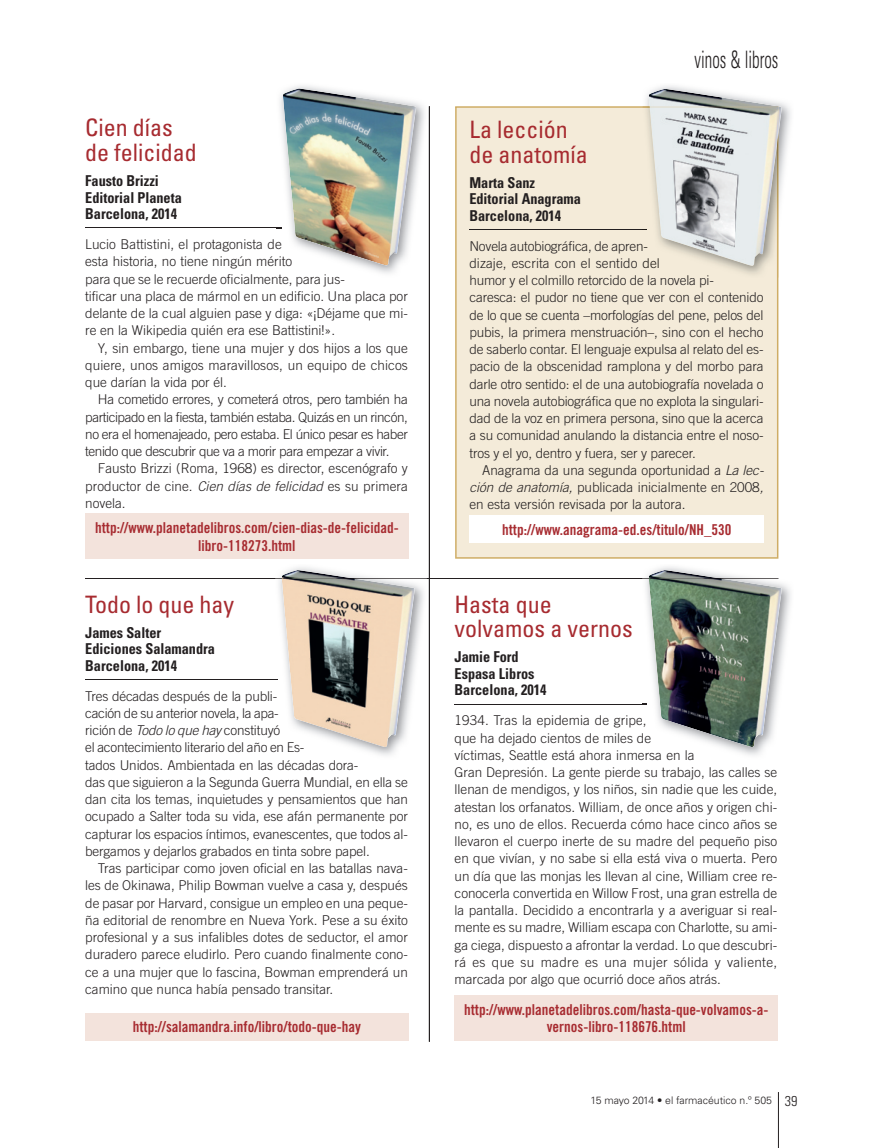
<style>
.page{position:relative;width:872px;height:1148px;background:#fff}
.page>*{position:absolute;margin:0;border:0;box-sizing:border-box;transform-origin:0 0}
.t1{font:condensed 24px/24.8px "Univers LT Std";color:#a72b30}
.t2{font:300 condensed 24px "Univers LT Std";color:#231f20;scale:.7 1}
.t3{font:15px/17.2px "Trade Gothic LT Std Bd Cn 20";color:#a72b30;text-align:center}
.t4{font:700 condensed 15px/16.5px "Univers LT Std";color:#231f20;scale:.95 1}
.t5{font:300 13.5px/17.2px "Trade Gothic LT Std";color:#231f20}
.t6{font:300 13.5px "Trade Gothic LT Std";color:#1e1915}
.t7{font:300 10.5px "Univers LT Std";color:#231f20}
.s1{font-style:italic}
.s2{color:#1e1915}
.s3{font-stretch:condensed;font-size:14.25px}
</style>
<div class="page">
<hr style="left:778px;top:1092px;width:1px;height:56px;background:#231f20">
<hr style="left:85px;top:228px;width:197px;height:1px;background:#231f20">
<div style="left:85px;top:514px;width:323px;height:45px;background:#f3e3dc"></div>
<hr style="left:85px;top:679px;width:192px;height:1px;background:#231f20">
<div style="left:85px;top:1013px;width:323px;height:27px;background:#f3e3dc"></div>
<hr style="left:454px;top:704px;width:192px;height:1px;background:#231f20">
<div style="left:454px;top:996px;width:324px;height:45px;background:#f3e3dc"></div>
<svg style="left:455px;top:106px;width:323px;height:453px;background:#f3ebd9"></svg>
<hr style="left:429px;top:106px;width:1px;height:936px;background:#231f20">
<hr style="left:85px;top:578px;width:693px;height:1px;background:#231f20">
<img style="left:277px;top:567px;width:147px;height:189px">
<svg style="left:277px;top:691px;width:3px;height:47px"></svg>
<img style="left:277px;top:743px;width:27px;height:9px">
<img style="left:282px;top:570px;width:133px;height:89px">
<img style="left:288px;top:658px;width:118px;height:89px">
<img style="left:282px;top:578px;width:71px;height:1px">
<img style="left:642px;top:567px;width:149px;height:188px">
<svg style="left:642px;top:715px;width:9px;height:30px"></svg>
<img style="left:642px;top:750px;width:52px;height:5px">
<img style="left:648px;top:570px;width:134px;height:89px">
<img style="left:655px;top:658px;width:118px;height:89px">
<img style="left:648px;top:578px;width:72px;height:1px">
<img style="left:646px;top:86px;width:145px;height:192px">
<img style="left:642px;top:106px;width:136px;height:172px">
<img style="left:648px;top:89px;width:134px;height:45px">
<img style="left:649px;top:146px;width:85px;height:67px">
<img style="left:734px;top:146px;width:43px;height:120px">
<img style="left:658px;top:213px;width:76px;height:48px">
<img style="left:649px;top:106px;width:129px;height:40px">
<img style="left:277px;top:86px;width:148px;height:188px">
<svg style="left:277px;top:239px;width:5px;height:13px"></svg>
<img style="left:277px;top:257px;width:15px;height:12px">
<img style="left:283px;top:88px;width:133px;height:89px">
<img style="left:290px;top:177px;width:117px;height:88px">
<h1 class="t1" style="left:85px;top:117px;width:113px">Cien días de felicidad</h1>
<p class="t4" style="left:85px;top:174px;width:103px">Fausto Brizzi<br>Editorial Planeta<br>Barcelona, 2014</p>
<p class="t5" style="left:85px;top:237px;width:261px">Lucio Battistini, el protagonista de<br>esta historia, no tiene ningún mérito<br>para que se le recuerde oficialmente para jus-</p>
<p class="t5" style="left:85px;top:271px;width:324px;text-indent:204px">,<br>tificar una placa de mármol en un edificio. Una placa por delante de la cual alguien pase y diga: «¡Déjame que mi&shy;re en la Wikipedia quién era ese Battistini!».</p>
<p class="t5" style="left:85px;top:340px;width:324px;text-align:justify;text-indent:13px">Y, sin embargo, tiene una mujer y dos hijos a los que quiere, unos amigos maravillosos, un equipo de chicos que darían la vida por él.</p>
<p class="t5" style="left:85px;top:392px;width:324px;text-align:justify;text-indent:13px">Ha cometido errores, y cometerá otros, pero también ha participado en la fiesta, también estaba. Quizás en un rincón, no era el homenajeado, pero estaba. El único pesar es haber tenido que descubrir que va a morir para empezar a vivir.</p>
<p class="t5" style="left:85px;top:461px;width:324px;text-align:justify;text-indent:13px">Fausto Brizzi (Roma, 1968) es director, escenógrafo y productor de cine. <span class="s1">Cien días de felicidad</span> es su primera novela.</p>
<p class="t3" style="left:95px;top:521px;width:305px">http://www.planetadelibros.com/cien-dias-de-felicidad&shy;libro-118273.html</p>
<h1 class="t1" style="left:85px;top:593px;width:151px">Todo lo que hay</h1>
<p class="t4" style="left:85px;top:625px;width:138px">James Salter<br>Ediciones Salamandra<br>Barcelona, 2014</p>
<p class="t5" style="left:85px;top:688px;width:324px">Tres décadas después de la publi-<br>cación de su anterior novela, la apa-<br>rición de <span class="s1">Todo lo que hay</span> constituyó<br>el acontecimiento literario del año en Es-<br>tados Unidos. Ambientada en las décadas dora-<br>das que siguieron a la Segunda Guerra Mundial, en ella se dan cita los temas, inquietudes y pensamientos que han ocupado a Salter toda su vida, ese afán permanente por capturar los espacios íntimos, evanescentes, que todos al&shy;bergamos y dejarlos grabados en tinta sobre papel.</p>
<p class="t5" style="left:85px;top:861px;width:324px;text-align:justify;text-indent:13px">Tras participar como joven oficial en las batallas nava&shy;les de Okinawa, Philip Bowman vuelve a casa y, después de pasar por Harvard, consigue un empleo en una peque&shy;ña editorial de renombre en Nueva York. Pese a su éxito profesional y a sus infalibles dotes de seductor, el amor duradero parece eludirlo. Pero cuando finalmente cono&shy;ce a una mujer que lo fascina, Bowman emprenderá un camino que nunca había pensado transitar.</p>
<p class="t3" style="left:133px;top:1019px;width:230px">http://salamandra.info/libro/todo-que-hay</p>
<h1 class="t2" style="left:694px;top:51px;width:121px">vinos &amp; libros</h1>
<h1 class="t1" style="left:469px;top:119px;width:120px">La l ección de anatomía</h1>
<p class="t4" style="left:469px;top:175px;width:119px">Marta Sanz<br>Editorial Anagrama<br>Barcelona, 2014</p>
<p class="t5" style="left:469px;top:238px;width:296px">Novela autobiográfica, de apre<span class="s2">n-<br></span>dizaje, escrita con el sentido <span class="s2">del<br></span>humor y el colmillo retorcido de a nove a p - caresca: el pudor no tiene que ver con el contenido de lo que se cuenta –morfologías del pene, pelos del pubis, la primera menstruación–, sino con el hecho de saberlo contar. El lenguaje expulsa al relato del es&shy;pacio de la obscenidad ramplona y del morbo para darle otro sentido: el de una autobiografía novelada o una novela autobiográfica que no explota la singulari&shy;dad de la voz en primera persona, sino que la acerca a su comunidad anulando la distancia entre el noso&shy;tros y el yo, dentro y fuera, ser y parecer.</p>
<p class="t5" style="left:469px;top:463px;width:296px;text-align:justify;text-indent:13px">Anagrama da una segunda oportunidad a <span class="s1">La lec&shy;ción de anatomía,</span> publicada inicialmente en 2008<span class="s1">, </span>en esta versión revisada por la autora.</p>
<p class="t3" style="left:502px;top:522px;width:231px">http://www.anagrama-ed.es/titulo/NH_530</p>
<p class="t6" style="left:647px;top:275px;width:4px">l</p>
<p class="t6" style="left:686px;top:275px;width:4px">l</p>
<p class="t6" style="left:706px;top:275px;width:4px">i</p>
<h1 class="t1" style="left:454px;top:593px;width:180px">Hasta que volvamos a vernos</h1>
<p class="t4" style="left:454px;top:650px;width:98px">Jamie Ford<br>Espasa Libros<br>Barcelona, 2014</p>
<p class="t5" style="left:454px;top:713px;width:324px">1934. Tras la epidemia de gripe,<br>que ha dejado cientos de miles de<br>víctimas, Seattle está ahora inmersa en la<br>Gran Depresión. La gente pierde su trabajo, las calles se llenan de mendigos, y los niños, sin nadie que les cuide, atestan los orfanatos. William, de once años y origen chi&shy;no, es uno de ellos. Recuerda cómo hace cinco años se llevaron el cuerpo inerte de su madre del pequeño piso en que vivían, y no sabe si ella está viva o muerta. Pero un día que las monjas les llevan al cine, William cree re&shy;conocerla convertida en Willow Frost, una gran estrella de la pantalla. Decidido a encontrarla y a averiguar si real&shy;mente es su madre, William escapa con Charlotte, su ami&shy;ga ciega, dispuesto a afrontar la verdad. Lo que descubri&shy;rá es que su madre es una mujer sólida y valiente, marcada por algo que ocurrió doce años atrás.</p>
<p class="t3" style="left:464px;top:1002px;width:306px">http://www.planetadelibros.com/hasta-que-volvamos-a&shy;vernos-libro-118676.html</p>
<p class="t7" style="left:590px;top:1096px;width:208px">15 mayo 2014 • el farmacéutico n.º 505 <span class="s3">39</span></p>
</div>
